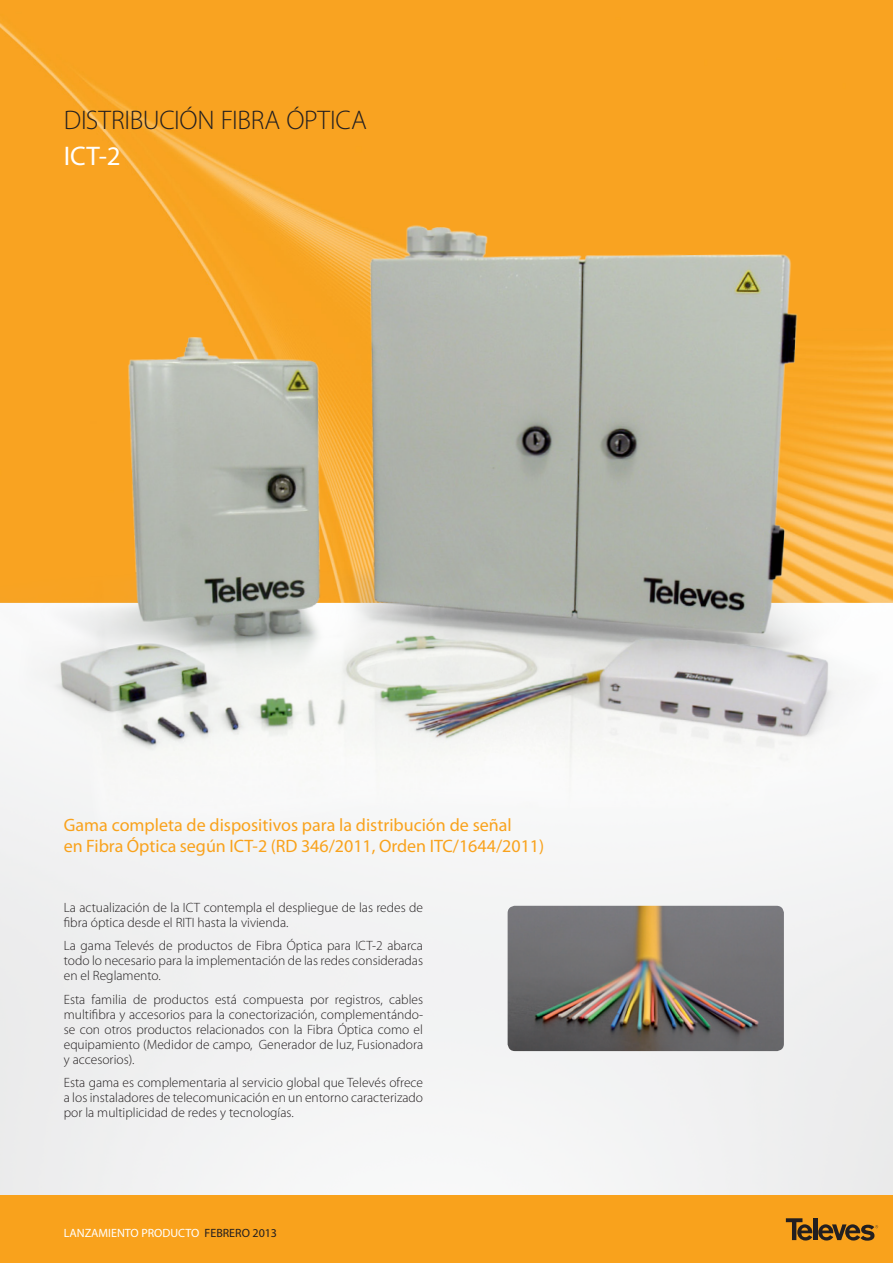
<style>
.page{position:relative;width:893px;height:1263px;background:#fff}
.page>*{position:absolute;margin:0;border:0;box-sizing:border-box;transform-origin:0 0}
.t1{font:300 27px "Myriad Pro";letter-spacing:-.01em;color:#231f20}
.t2{font:27px "Myriad Pro";color:#fff}
.t3{font:18px/21.6px "Myriad Pro";color:#f9a21c}
.t4{font:300 13.5px/15px "Myriad Pro";color:#231f20;text-align:justify}
.t5{font:12px "Myriad Pro";color:#fff}
.s1{color:#231f20}
</style>
<div class="page">
<img style="left:0;top:0;width:893px;height:1195px">
<div style="left:0;top:1196px;width:893px;height:67px;background:#f9a21c"></div>
<svg style="left:786px;top:1218px;width:92px;height:23px"></svg>
<img style="left:508px;top:906px;width:276px;height:145px">
<img style="left:0;top:172px;width:893px;height:662px">
<h1 class="t1" style="left:64px;top:103px;width:305px">DISTRIBUCIÓN FIBRA ÓPTICA</h1>
<h1 class="t2" style="left:64px;top:139px;width:59px">ICT-2</h1>
<h2 class="t3" style="left:64px;top:813px;width:482px">Gama completa de dispositivos para la distribución de señal<br>en Fibra Óptica según ICT-2 (RD 346/2011, Orden ITC/1644/2011)</h2>
<p class="t4" style="left:64px;top:899px;width:361px">La actualización de la ICT contempla el despliegue de las redes de fibra óptica desde el RITI hasta la vivienda.</p>
<p class="t4" style="left:64px;top:938px;width:361px">La gama Televés de productos de Fibra Óptica para ICT-2 abarca todo lo necesario para la implementación de las redes consideradas en el Reglamento.</p>
<p class="t4" style="left:64px;top:991px;width:361px">Esta familia de productos está compuesta por registros, cables multifibra y accesorios para la conectorización, complementándo&shy;se con otros productos relacionados con la Fibra Óptica como el equipamiento (Medidor de campo, Generador de luz, Fusionadora y accesorios).</p>
<p class="t4" style="left:64px;top:1075px;width:361px">Esta gama es complementaria al servicio global que Televés ofrece a los instaladores de telecomunicación en un entorno caracterizado por la multiplicidad de redes y tecnologías.</p>
<p class="t5" style="left:64px;top:1225px;width:215px">LANZAMIENTO PRODUCTO <span class="s1">FEBRERO 2013</span></p>
</div>
